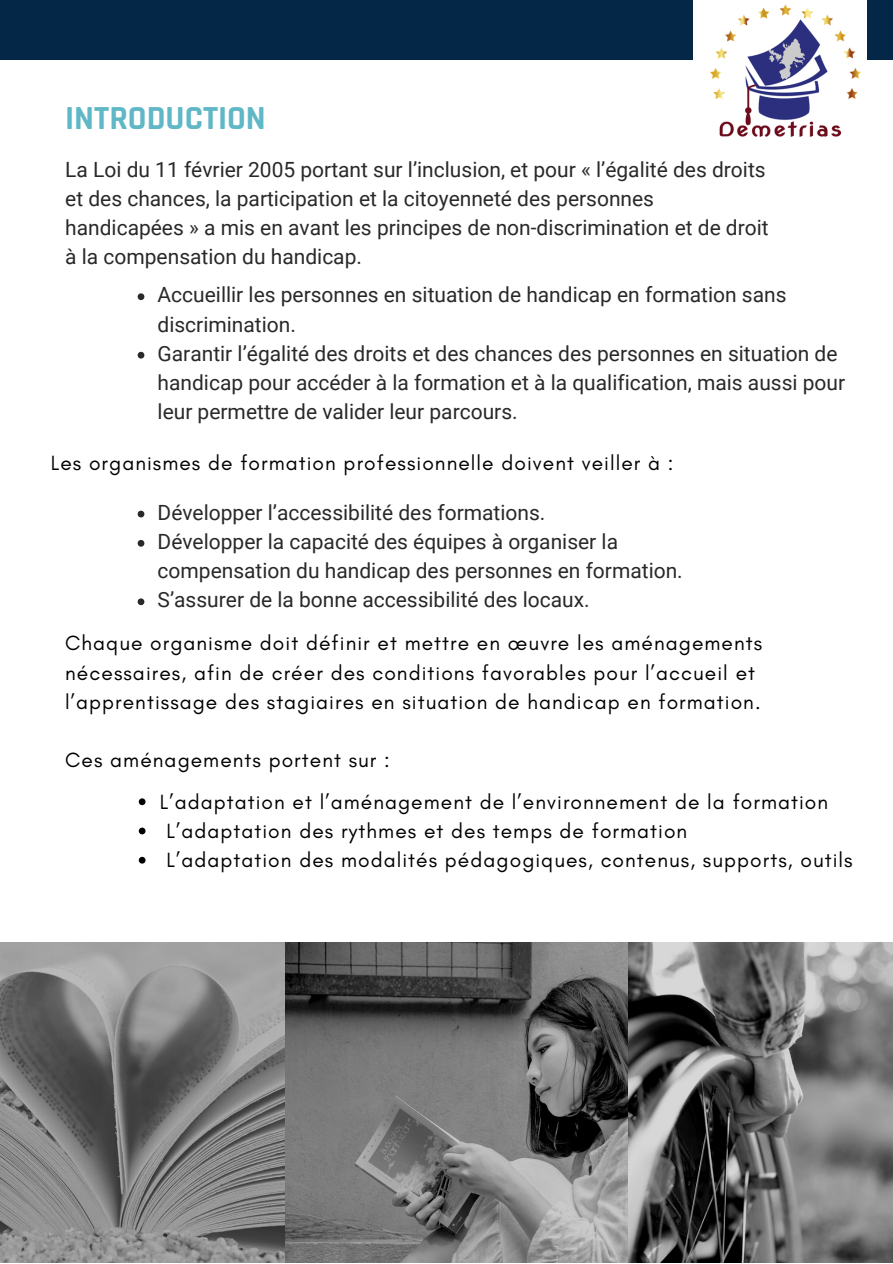
<style>
.page{position:relative;width:893px;height:1264px;background:#fff}
.page>*{position:absolute;margin:0;border:0;box-sizing:border-box;transform-origin:0 0}
.t1{font:700 34.05px "Rajdhani";color:#60b7c6}
.t2{font:21px/29.2px "Roboto";color:#292929}
.t3{font:21px/29.2px "Glacial Indifference";letter-spacing:.05em;color:#000}
</style>
<div class="page">
<div style="left:0;top:0;width:892px;height:60px;background:#052747"></div>
<img style="left:0;top:942px;width:892px;height:320px">
<svg style="left:138px;top:293px;width:6px;height:7px"></svg>
<svg style="left:138px;top:352px;width:6px;height:6px"></svg>
<svg style="left:138px;top:510px;width:6px;height:7px"></svg>
<svg style="left:138px;top:540px;width:6px;height:6px"></svg>
<svg style="left:138px;top:598px;width:6px;height:7px"></svg>
<svg style="left:139px;top:798px;width:6px;height:7px"></svg>
<svg style="left:139px;top:827px;width:6px;height:7px"></svg>
<svg style="left:139px;top:856px;width:6px;height:7px"></svg>
<img style="left:694px;top:0;width:172px;height:137px">
<p class="t1" style="left:65px;top:97px;width:202px">INTRODUCTION</p>
<p class="t2" style="left:65px;top:155px;width:705px">La Loi du 11 février 2005 portant sur l’inclusion, et pour « l’égalité des droits et des chances, la participation et la citoyenneté des personnes handicapées » a mis en avant les principes de non-discrimination et de droit à la compensation du handicap.</p>
<p class="t2" style="left:157px;top:280px;width:630px">Accueillir les personnes en situation de handicap en formation sans discrimination.</p>
<p class="t2" style="left:157px;top:339px;width:689px">Garantir l’égalité des droits et des chances des personnes en situation de handicap pour accéder à la formation et à la qualification, mais aussi pour leur permettre de valider leur parcours.</p>
<p class="t3" style="left:51px;top:447px;width:624px">Les organismes de formation professionnelle doivent veiller à :</p>
<p class="t2" style="left:157px;top:498px;width:389px">Développer l’accessibilité des formations.</p>
<p class="t2" style="left:157px;top:527px;width:526px">Développer la capacité des équipes à organiser la compensation du handicap des personnes en formation.</p>
<p class="t2" style="left:157px;top:585px;width:433px">S’assurer de la bonne accessibilité des locaux.</p>
<p class="t3" style="left:65px;top:628px;width:698px">Chaque organisme doit définir et mettre en œuvre les aménagements nécessaires, afin de créer des conditions favorables pour l’accueil et l’apprentissage des stagiaires en situation de handicap en formation.</p>
<p class="t3" style="left:65px;top:745px;width:326px">Ces aménagements portent sur :</p>
<p class="t3" style="left:160px;top:786px;width:669px">L’adaptation et l’aménagement de l’environnement de la formation</p>
<p class="t3" style="left:166px;top:815px;width:522px">L’adaptation des rythmes et des temps de formation</p>
<p class="t3" style="left:166px;top:845px;width:687px">L’adaptation des modalités pédagogiques, contenus, supports, outils</p>
</div>
